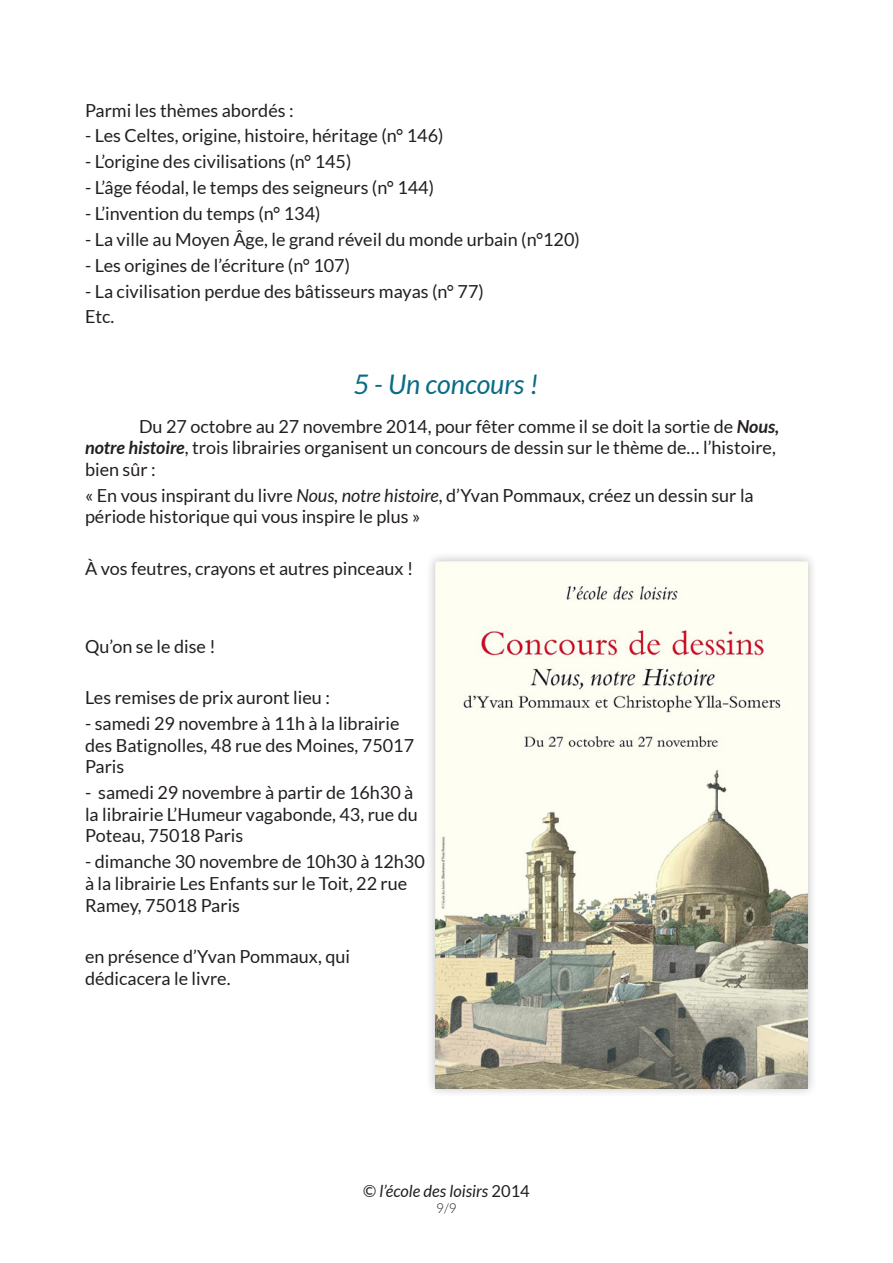
<style>
.page{position:relative;width:893px;height:1263px;background:#fff}
.page>*{position:absolute;margin:0;border:0;box-sizing:border-box;transform-origin:0 0}
.titre_piste{font:italic 27px "Lato";color:#0b6b85}
.liste_livres{font:18px/21.6px "Lato";color:#231f20}
.t1{font:italic 16.5px "Lato";color:#231f20}
.t2{font:300 13.5px "Lato";color:#231f20}
.s1{font-weight:700;font-style:italic}
.s2{font-style:italic}
.s3{font-style:normal}
</style>
<div class="page">
<div style="left:426px;top:552px;width:392px;height:546px;background:#231f20;opacity:.29"></div>
<img style="left:435px;top:561px;width:373px;height:528px">
<p class="liste_livres" style="left:85px;top:99px;width:210px">Parmi les thèmes abordés :</p>
<p class="liste_livres" style="left:85px;top:125px;width:360px">- Les Celtes, origine, histoire, héritage (n° 146)</p>
<p class="liste_livres" style="left:85px;top:151px;width:268px">- L’origine des civilisations (n° 145)</p>
<p class="liste_livres" style="left:85px;top:177px;width:350px">- L’âge féodal, le temps des seigneurs (n° 144)</p>
<p class="liste_livres" style="left:85px;top:203px;width:237px">- L’invention du temps (n° 134)</p>
<p class="liste_livres" style="left:85px;top:228px;width:496px">- La ville au Moyen Âge, le grand réveil du monde urbain (n°120)</p>
<p class="liste_livres" style="left:85px;top:254px;width:267px">- Les origines de l’écriture (n° 107)</p>
<p class="liste_livres" style="left:85px;top:280px;width:400px">- La civilisation perdue des bâtisseurs mayas (n° 77)</p>
<p class="liste_livres" style="left:85px;top:306px;width:31px">Etc.</p>
<p class="titre_piste" style="left:353px;top:369px;width:186px">5 - Un concours !</p>
<p class="liste_livres" style="left:85px;top:415px;width:696px;text-indent:54px">Du 27 octobre au 27 novembre 2014, pour fêter comme il se doit la sortie de <span class="s1">Nous, notre histoire</span>, trois librairies organisent un concours de dessin sur le thème de… l’histoire, bien sûr :</p>
<p class="liste_livres" style="left:85px;top:484px;width:670px">« En vous inspirant du livre <span class="s2">Nous, notre histoire</span>, d’Yvan Pommaux, créez un dessin sur la période historique qui vous inspire le plus »</p>
<p class="liste_livres" style="left:85px;top:558px;width:330px">À vos feutres, crayons et autres pinceaux !</p>
<p class="liste_livres" style="left:85px;top:635px;width:132px">Qu’on se le dise !</p>
<p class="liste_livres" style="left:85px;top:687px;width:246px">Les remises de prix auront lieu :</p>
<p class="liste_livres" style="left:85px;top:713px;width:331px">- samedi 29 novembre à 11h à la librairie des Batignolles, 48 rue des Moines, 75017<br>Paris</p>
<p class="liste_livres" style="left:85px;top:782px;width:334px">- samedi 29 novembre à partir de 16h30 à la librairie L’Humeur vagabonde, 43, rue du<br>Poteau, 75018 Paris</p>
<p class="liste_livres" style="left:85px;top:851px;width:341px">- dimanche 30 novembre de 10h30 à 12h30 à la librairie Les Enfants sur le Toit, 22 rue<br>Ramey, 75018 Paris</p>
<p class="liste_livres" style="left:85px;top:946px;width:266px">en présence d’Yvan Pommaux, qui dédicacera le livre.</p>
<p class="t1" style="left:363px;top:1182px;width:168px"><span class="s3">©</span> l’école des loisirs <span class="s3">2014</span></p>
<p class="t2" style="left:436px;top:1201px;width:22px">9/9</p>
</div>
